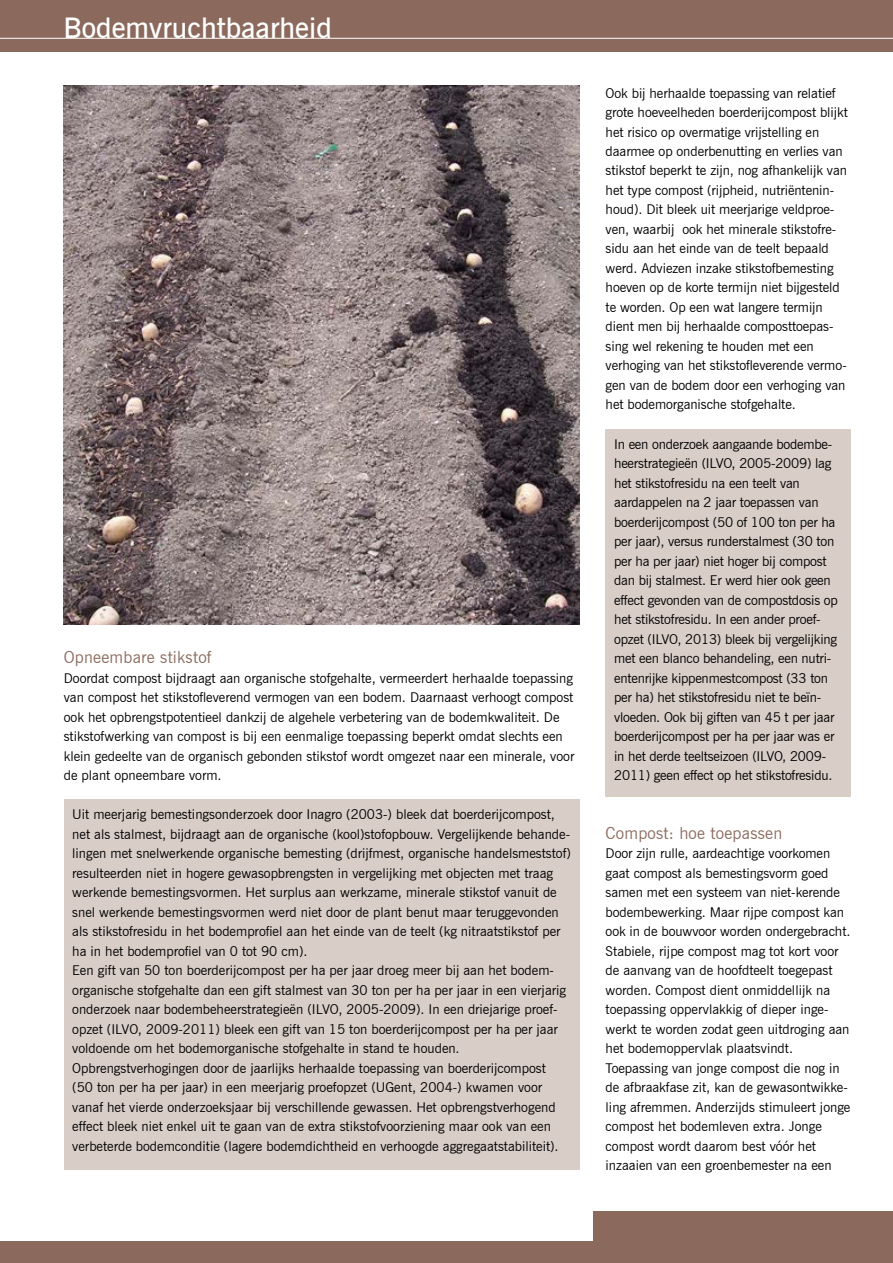
<style>
.page{position:relative;width:893px;height:1263px;background:#fff}
.page>*{position:absolute;margin:0;border:0;box-sizing:border-box;transform-origin:0 0}
.t1{font:600 28.5px "News Gothic BT";color:#fff}
.t2{font:16.5px "News Gothic BT";letter-spacing:.015em;color:#8b6a5d}
.t3{font:13.5px/19.5px "News Gothic BT";color:#000}
</style>
<div class="page">
<div style="left:0;top:0;width:893px;height:51px;background:#8b6a5d"></div>
<hr style="left:0;top:38px;width:893px;height:1px;background:#fff">
<div style="left:0;top:1242px;width:893px;height:21px;background:#8b6a5d"></div>
<div style="left:64px;top:800px;width:516px;height:370px;background:#d8cdc7"></div>
<div style="left:594px;top:1212px;width:299px;height:51px;background:#8b6a5d"></div>
<img style="left:64px;top:85px;width:516px;height:539px">
<div style="left:606px;top:429px;width:245px;height:367px;background:#d8cdc7"></div>
<h1 class="t1" style="left:63px;top:11px;width:270px">Bodemvruchtbaarheid</h1>
<p class="t2" style="left:64px;top:647px;width:149px">Opneembare stikstof</p>
<p class="t3" style="left:64px;top:668px;width:512px">Doordat compost bijdraagt aan organische stofgehalte, vermeerdert herhaalde toepassing van compost het stikstofleverend vermogen van een bodem. Daarnaast verhoogt compost ook het opbrengstpotentieel dankzij de algehele verbetering van de bodemkwaliteit. De stikstofwerking van compost is bij een eenmalige toepassing beperkt omdat slechts een klein gedeelte van de organisch gebonden stikstof wordt omgezet naar een minerale, voor de plant opneembare vorm.</p>
<p class="t3" style="left:72px;top:804px;width:500px">Uit meerjarig bemestingsonderzoek door Inagro (2003-) bleek dat boerderijcompost, net als stalmest, bijdraagt aan de organische (kool)stofopbouw. Vergelijkende behande&shy;lingen met snelwerkende organische bemesting (drijfmest, organische handelsmeststof) resulteerden niet in hogere gewasopbrengsten in vergelijking met objecten met traag werkende bemestingsvormen. Het surplus aan werkzame, minerale stikstof vanuit de snel werkende bemestingsvormen werd niet door de plant benut maar teruggevonden als stikstofresidu in het bodemprofiel aan het einde van de teelt (kg nitraatstikstof per ha in het bodemprofiel van 0 tot 90 cm).<br>Een gift van 50 ton boerderijcompost per ha per jaar droeg meer bij aan het bodem&shy;organische stofgehalte dan een gift stalmest van 30 ton per ha per jaar in een vierjarig onderzoek naar bodembeheerstrategieën (ILVO, 2005-2009). In een driejarige proef&shy;opzet (ILVO, 2009-2011) bleek een gift van 15 ton boerderijcompost per ha per jaar voldoende om het bodemorganische stofgehalte in stand te houden.<br>Opbrengstverhogingen door de jaarlijks herhaalde toepassing van boerderijcompost<br>(50 ton per ha per jaar) in een meerjarig proefopzet (UGent, 2004-) kwamen voor vanaf het vierde onderzoeksjaar bij verschillende gewassen. Het opbrengstverhogend effect bleek niet enkel uit te gaan van de extra stikstofvoorziening maar ook van een verbeterde bodemconditie (lagere bodemdichtheid en verhoogde aggregaatstabiliteit).</p>
<p class="t3" style="left:606px;top:83px;width:244px">Ook bij herhaalde toepassing van relatief grote hoeveelheden boerderijcompost blijkt het risico op overmatige vrijstelling en daarmee op onderbenutting en verlies van stikstof beperkt te zijn, nog afhankelijk van het type compost (rijpheid, nutriëntenin&shy;houd). Dit bleek uit meerjarige veldproe&shy;ven, waarbij ook het minerale stikstofre&shy;sidu aan het einde van de teelt bepaald werd. Adviezen inzake stikstofbemesting hoeven op de korte termijn niet bijgesteld te worden. Op een wat langere termijn dient men bij herhaalde composttoepas&shy;sing wel rekening te houden met een verhoging van het stikstofleverende vermo&shy;gen van de bodem door een verhoging van het bodemorganische stofgehalte.</p>
<p class="t3" style="left:614px;top:434px;width:225px">In een onderzoek aangaande bodembe&shy;heerstrategieën (ILVO, 2005-2009) lag het stikstofresidu na een teelt van aardappelen na 2 jaar toepassen van boerderijcompost (50 of 100 ton per ha per jaar), versus runderstalmest (30 ton per ha per jaar) niet hoger bij compost dan bij stalmest. Er werd hier ook geen effect gevonden van de compostdosis op het stikstofresidu. In een ander proef&shy;opzet (ILVO, 2013) bleek bij vergelijking met een blanco behandeling, een nutri&shy;ëntenrijke kippenmestcompost (33 ton per ha) het stikstofresidu niet te beïn&shy;vloeden. Ook bij giften van 45 t per jaar boerderijcompost per ha per jaar was er in het derde teeltseizoen (ILVO, 2009- 2011) geen effect op het stikstofresidu.</p>
<p class="t2" style="left:606px;top:823px;width:178px">Compost: hoe toepassen</p>
<p class="t3" style="left:606px;top:843px;width:246px">Door zijn rulle, aardeachtige voorkomen gaat compost als bemestingsvorm goed samen met een systeem van niet-kerende bodembewerking. Maar rijpe compost kan ook in de bouwvoor worden ondergebracht.<br>Stabiele, rijpe compost mag tot kort voor de aanvang van de hoofdteelt toegepast worden. Compost dient onmiddellijk na toepassing oppervlakkig of dieper inge&shy;werkt te worden zodat geen uitdroging aan het bodemoppervlak plaatsvindt.<br>Toepassing van jonge compost die nog in de afbraakfase zit, kan de gewasontwikke&shy;ling afremmen. Anderzijds stimuleert jonge compost het bodemleven extra. Jonge compost wordt daarom best vóór het inzaaien van een groenbemester na een</p>
</div>
